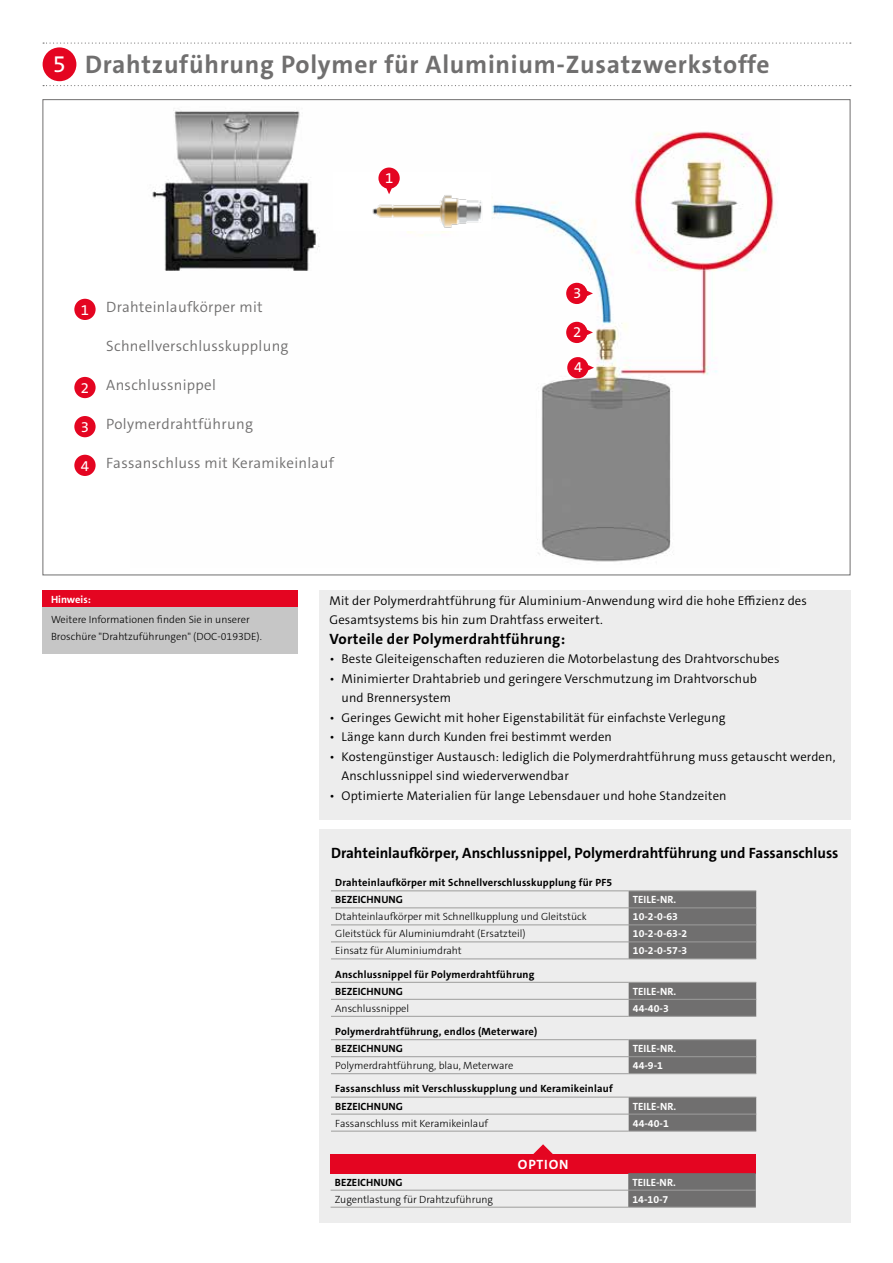
<style>
.page{position:relative;width:893px;height:1263px;background:#fff}
.page>*{position:absolute;margin:0;border:0;box-sizing:border-box;transform-origin:0 0}
.t1{font:700 25.5px "The Sans C5";letter-spacing:.03em;color:#706f6f}
.t2{font:300 15px "The Sans C5";letter-spacing:.02em;color:#706f6f}
.t3{font:700 15px "The Sans C5";color:#000}
.t4{font:700 15px "The Sans C5";letter-spacing:.02em;color:#000}
.t5{font:15px "The Sans C5";color:#fff}
.t6{font:700 13.5px "The Sans C5";letter-spacing:.06em;color:#fff}
.t7{font:300 12.75px/19.5px "The Sans C5";letter-spacing:.01em;color:#000}
.t8{font:300 10.5px/16.5px "The Sans C5";color:#000}
.t9{font:700 10.5px/17px "The Sans C5";letter-spacing:.02em;color:#000}
.t10{font:700 10.5px "The Sans C5";color:#fff}
.t11{font:700 10.5px "The Sans C5";color:#000}
.s1{font-weight:400;font-size:24px;color:#fff}
</style>
<div class="page">
<svg style="left:43px;top:43px;width:808px;height:1px"></svg>
<svg style="left:43px;top:85px;width:808px;height:1px"></svg>
<div style="left:43px;top:47px;width:33px;height:34px;background:#e40521;border-radius:50%"></div>
<div style="left:319px;top:590px;width:531px;height:229px;background:#ededed"></div>
<img style="left:152px;top:110px;width:626px;height:452px">
<div style="left:74px;top:299px;width:22px;height:21px;background:#e40521;border-radius:50%"></div>
<div style="left:74px;top:455px;width:22px;height:21px;background:#e40521;border-radius:50%"></div>
<div style="left:74px;top:377px;width:22px;height:21px;background:#e40521;border-radius:50%"></div>
<div style="left:74px;top:416px;width:22px;height:21px;background:#e40521;border-radius:50%"></div>
<svg style="left:567px;top:357px;width:27px;height:21px"></svg>
<svg style="left:566px;top:322px;width:27px;height:21px"></svg>
<svg style="left:566px;top:283px;width:27px;height:21px"></svg>
<div style="left:43px;top:590px;width:255px;height:17px;background:#e40521"></div>
<div style="left:43px;top:607px;width:255px;height:47px;background:#c6c6c6"></div>
<div style="left:334px;top:172px;width:157px;height:58px;background:#fff"></div>
<img style="left:372px;top:195px;width:110px;height:33px">
<svg style="left:378px;top:168px;width:22px;height:26px"></svg>
<div style="left:319px;top:829px;width:531px;height:393px;background:#ededed"></div>
<div style="left:629px;top:891px;width:127px;height:67px;background:#706f6f"></div>
<hr style="left:331px;top:890px;width:298px;height:1px;background:#9d9d9c">
<hr style="left:629px;top:890px;width:127px;height:1px;background:#9d9d9c">
<hr style="left:331px;top:907px;width:298px;height:1px;background:#9d9d9c">
<hr style="left:629px;top:907px;width:127px;height:1px;background:#9d9d9c">
<hr style="left:331px;top:924px;width:298px;height:1px;background:#9d9d9c">
<hr style="left:629px;top:924px;width:127px;height:1px;background:#9d9d9c">
<hr style="left:331px;top:941px;width:298px;height:1px;background:#9d9d9c">
<hr style="left:629px;top:941px;width:127px;height:1px;background:#9d9d9c">
<hr style="left:331px;top:958px;width:298px;height:1px;background:#9d9d9c">
<hr style="left:629px;top:958px;width:127px;height:1px;background:#9d9d9c">
<div style="left:629px;top:983px;width:127px;height:33px;background:#706f6f"></div>
<hr style="left:331px;top:982px;width:298px;height:1px;background:#9d9d9c">
<hr style="left:629px;top:982px;width:127px;height:1px;background:#9d9d9c">
<hr style="left:331px;top:999px;width:298px;height:1px;background:#9d9d9c">
<hr style="left:629px;top:999px;width:127px;height:1px;background:#9d9d9c">
<hr style="left:331px;top:1016px;width:298px;height:1px;background:#9d9d9c">
<hr style="left:629px;top:1016px;width:127px;height:1px;background:#9d9d9c">
<div style="left:629px;top:1040px;width:127px;height:33px;background:#706f6f"></div>
<hr style="left:331px;top:1039px;width:298px;height:1px;background:#9d9d9c">
<hr style="left:629px;top:1039px;width:127px;height:1px;background:#9d9d9c">
<hr style="left:331px;top:1056px;width:298px;height:1px;background:#9d9d9c">
<hr style="left:629px;top:1056px;width:127px;height:1px;background:#9d9d9c">
<hr style="left:331px;top:1073px;width:298px;height:1px;background:#9d9d9c">
<hr style="left:629px;top:1073px;width:127px;height:1px;background:#9d9d9c">
<div style="left:629px;top:1098px;width:127px;height:33px;background:#706f6f"></div>
<hr style="left:331px;top:1097px;width:298px;height:1px;background:#9d9d9c">
<hr style="left:629px;top:1097px;width:127px;height:1px;background:#9d9d9c">
<hr style="left:331px;top:1114px;width:298px;height:1px;background:#9d9d9c">
<hr style="left:629px;top:1114px;width:127px;height:1px;background:#9d9d9c">
<hr style="left:331px;top:1131px;width:298px;height:1px;background:#9d9d9c">
<hr style="left:629px;top:1131px;width:127px;height:1px;background:#9d9d9c">
<svg style="left:533px;top:1144px;width:20px;height:10px"></svg>
<div style="left:331px;top:1154px;width:425px;height:19px;background:#e40521"></div>
<svg style="left:628px;top:1173px;width:128px;height:34px;background:#716f6f"></svg>
<hr style="left:331px;top:1190px;width:297px;height:1px;background:#9d9d9c">
<hr style="left:628px;top:1190px;width:128px;height:1px;background:#9d9d9c">
<hr style="left:331px;top:1207px;width:297px;height:1px;background:#9d9d9c">
<hr style="left:628px;top:1207px;width:128px;height:1px;background:#9d9d9c">
<h1 class="t1" style="left:53px;top:48px;width:718px"><span class="s1">5</span> Drahtzuführung Polymer für Aluminium-Zusatzwerkstoffe</h1>
<p class="t5" style="left:81px;top:300px;width:10px">1</p>
<p class="t5" style="left:81px;top:378px;width:10px">2</p>
<p class="t5" style="left:81px;top:417px;width:10px">3</p>
<p class="t5" style="left:81px;top:456px;width:10px">4</p>
<p class="t2" style="left:106px;top:297px;width:158px">Drahteinlaufkörper mit</p>
<p class="t2" style="left:106px;top:336px;width:184px">Schnellverschlusskupplung</p>
<p class="t2" style="left:106px;top:375px;width:111px">Anschlussnippel</p>
<p class="t2" style="left:106px;top:414px;width:148px">Polymerdrahtführung</p>
<p class="t2" style="left:106px;top:453px;width:229px">Fassanschluss mit Keramikeinlauf</p>
<p class="t5" style="left:385px;top:169px;width:10px">1</p>
<p class="t5" style="left:573px;top:283px;width:10px">3</p>
<p class="t5" style="left:573px;top:322px;width:10px">2</p>
<p class="t5" style="left:574px;top:358px;width:10px">4</p>
<p class="t10" style="left:51px;top:592px;width:41px">Hinweis:</p>
<p class="t8" style="left:51px;top:612px;width:212px">Weitere Informationen finden Sie in unserer<br>Broschüre "Drahtzuführungen" (DOC-0193DE).</p>
<p class="t7" style="left:330px;top:591px;width:479px">Mit der Polymerdrahtführung für Aluminium-Anwendung wird die hohe Effizienz des<br>Gesamtsystems bis hin zum Drahtfass erweitert.</p>
<p class="t4" style="left:330px;top:629px;width:237px">Vorteile der Polymerdrahtführung:</p>
<p class="t7" style="left:330px;top:649px;width:452px">• Beste Gleiteigenschaften reduzieren die Motorbelastung des Drahtvorschubes</p>
<p class="t7" style="left:342px;top:669px;width:417px;text-indent:-12px">• Minimierter Drahtabrieb und geringere Verschmutzung im Drahtvorschub und Brennersystem</p>
<p class="t7" style="left:330px;top:708px;width:398px">• Geringes Gewicht mit hoher Eigenstabilität für einfachste Verlegung</p>
<p class="t7" style="left:330px;top:727px;width:284px">• Länge kann durch Kunden frei bestimmt werden</p>
<p class="t7" style="left:342px;top:747px;width:495px;text-indent:-12px">• Kostengünstiger Austausch: lediglich die Polymerdrahtführung muss getauscht werden,<br>Anschlussnippel sind wiederverwendbar</p>
<p class="t7" style="left:330px;top:786px;width:399px">• Optimierte Materialien für lange Lebensdauer und hohe Standzeiten</p>
<p class="t3" style="left:331px;top:843px;width:509px">Drahteinlaufkörper, Anschlussnippel, Polymerdrahtführung und Fassanschluss</p>
<p class="t9" style="left:335px;top:874px;width:279px">Drahteinlaufkörper mit Schnellverschlusskupplung für PF5<br>BEZEICHNUNG</p>
<p class="t10" style="left:633px;top:893px;width:45px">TEILE-NR.</p>
<p class="t8" style="left:335px;top:908px;width:253px">Dtahteinlaufkörper mit Schnellkupplung und Gleitstück</p>
<p class="t10" style="left:633px;top:910px;width:47px">10-2-0-63</p>
<p class="t8" style="left:335px;top:925px;width:192px">Gleitstück für Aluminiumdraht (Ersatzteil)</p>
<p class="t10" style="left:633px;top:927px;width:56px">10-2-0-63-2</p>
<p class="t8" style="left:335px;top:942px;width:128px">Einsatz für Aluminiumdraht</p>
<p class="t10" style="left:633px;top:944px;width:56px">10-2-0-57-3</p>
<p class="t9" style="left:335px;top:966px;width:201px">Anschlussnippel für Polymerdrahtführung<br>BEZEICHNUNG</p>
<p class="t10" style="left:633px;top:984px;width:45px">TEILE-NR.</p>
<p class="t8" style="left:335px;top:1000px;width:75px">Anschlussnippel</p>
<p class="t10" style="left:633px;top:1001px;width:37px">44-40-3</p>
<p class="t9" style="left:335px;top:1023px;width:204px">Polymerdrahtführung, endlos (Meterware)<br>BEZEICHNUNG</p>
<p class="t10" style="left:633px;top:1042px;width:45px">TEILE-NR.</p>
<p class="t8" style="left:335px;top:1057px;width:180px">Polymerdrahtführung, blau, Meterware</p>
<p class="t10" style="left:633px;top:1059px;width:32px">44-9-1</p>
<p class="t9" style="left:335px;top:1080px;width:279px">Fassanschluss mit Verschlusskupplung und Keramikeinlauf<br>BEZEICHNUNG</p>
<p class="t10" style="left:633px;top:1099px;width:45px">TEILE-NR.</p>
<p class="t8" style="left:335px;top:1115px;width:154px">Fassanschluss mit Keramikeinlauf</p>
<p class="t10" style="left:633px;top:1116px;width:37px">44-40-1</p>
<p class="t6" style="left:518px;top:1155px;width:52px">OPTION</p>
<p class="t11" style="left:335px;top:1175px;width:69px">BEZEICHNUNG</p>
<p class="t10" style="left:632px;top:1175px;width:45px">TEILE-NR.</p>
<p class="t8" style="left:335px;top:1191px;width:160px">Zugentlastung für Drahtzuführung</p>
<p class="t10" style="left:632px;top:1192px;width:37px">14-10-7</p>
</div>
